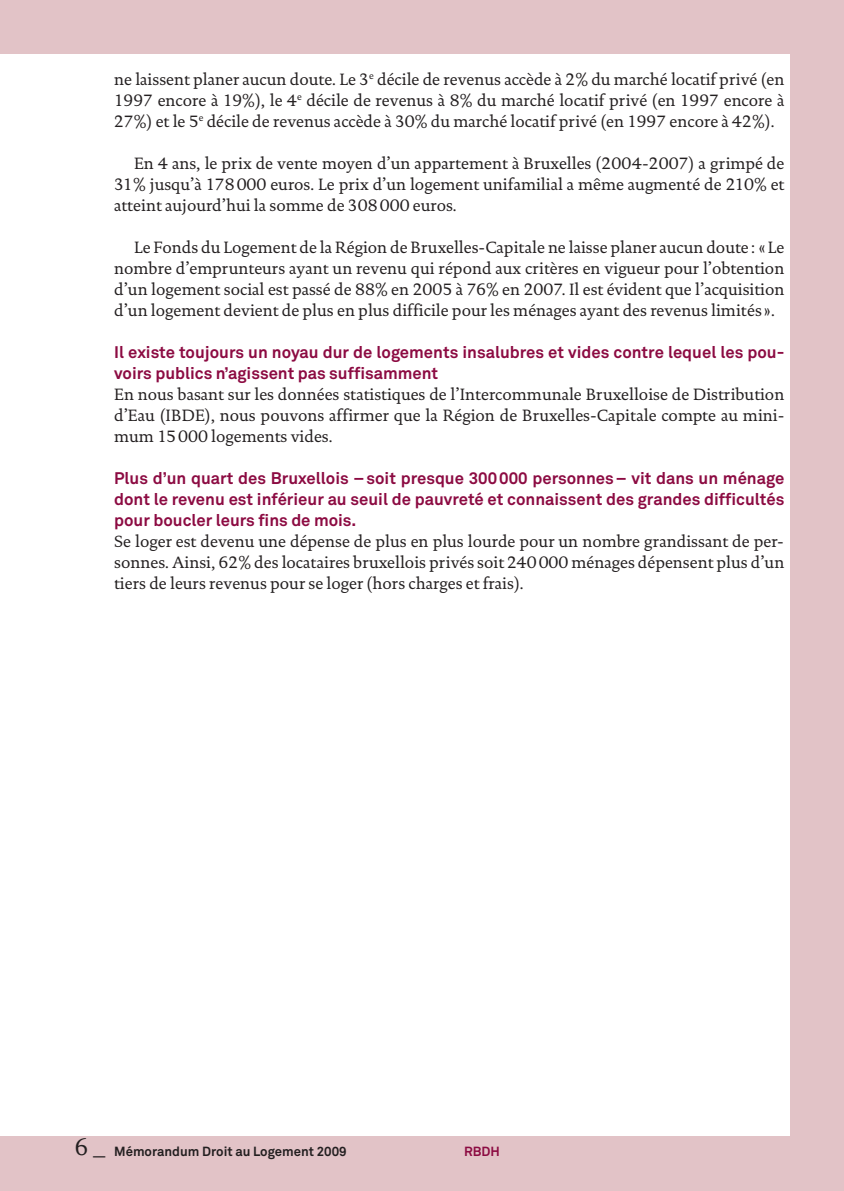
<style>
.page{position:relative;width:844px;height:1191px;background:#fff}
.page>*{position:absolute;margin:0;border:0;box-sizing:border-box;transform-origin:0 0}
.t1{font:16.62px/21px "DTL Documenta";color:#231f20;text-align:justify}
.t2{font:700 16.62px/21px "Akkurat";color:#8c0b42}
.t3{font:700 13.12px "Akkurat";color:#231f20}
.t4{font:700 13.12px "Akkurat";color:#8c0b42}
.s1{font-family:"DTL Documenta SP Regular";font-weight:400;font-size:24.5px}
</style>
<div class="page">
<div style="left:0;top:0;width:843px;height:1191px;background:#e2c3c7"></div>
<div style="left:0;top:55px;width:789px;height:1081px;background:#fff"></div>
<p class="t1" style="left:114px;top:68px;width:671px">ne laissent planer aucun doute. Le 3<sup>e</sup> décile de revenus accède à 2% du marché locatif privé (en 1997 encore à 19%), le 4<sup>e</sup> décile de revenus à 8% du marché locatif privé (en 1997 encore à 27%) et le 5<sup>e</sup> décile de revenus accède à 30% du marché locatif privé (en 1997 encore à 42%).</p>
<p class="t1" style="left:114px;top:152px;width:671px;text-indent:20px">En 4 ans, le prix de vente moyen d’un appartement à Bruxelles (2004-2007) a grimpé de 31% jusqu’à 178 000 euros. Le prix d’un logement unifamilial a même augmenté de 210% et atteint aujourd’hui la somme de 308 000 euros.</p>
<p class="t1" style="left:114px;top:236px;width:671px;text-indent:20px">Le Fonds du Logement de la Région de Bruxelles-Capitale ne laisse planer aucun doute : « Le nombre d’emprunteurs ayant un revenu qui répond aux critères en vigueur pour l’obtention d’un logement social est passé de 88% en 2005 à 76% en 2007. Il est évident que l’acquisition d’un logement devient de plus en plus difficile pour les ménages ayant des revenus limités ».</p>
<p class="t2" style="left:114px;top:343px;width:671px">Il existe toujours un noyau dur de logements insalubres et vides contre lequel les pou&shy;voirs publics n’agissent pas suffisamment</p>
<p class="t1" style="left:114px;top:383px;width:671px">En nous basant sur les données statistiques de l’Intercommunale Bruxelloise de Distribution d’Eau (IBDE), nous pouvons affirmer que la Région de Bruxelles-Capitale compte au mini&shy;mum 15 000 logements vides.</p>
<p class="t2" style="left:114px;top:469px;width:671px;text-align:justify">Plus d’un quart des Bruxellois – soit presque 300 000 personnes – vit dans un ménage dont le revenu est inférieur au seuil de pauvreté et connaissent des grandes difficultés pour boucler leurs fins de mois.</p>
<p class="t1" style="left:114px;top:530px;width:671px">Se loger est devenu une dépense de plus en plus lourde pour un nombre grandissant de per&shy;sonnes. Ainsi, 62% des locataires bruxellois privés soit 240 000 ménages dépensent plus d’un tiers de leurs revenus pour se loger (hors charges et frais).</p>
<p class="t3" style="left:74px;top:1146px;width:274px"><span class="s1">6 _</span> Mémorandum Droit au Logement 2009</p>
<p class="t4" style="left:464px;top:1146px;width:37px">RBDH</p>
</div>
